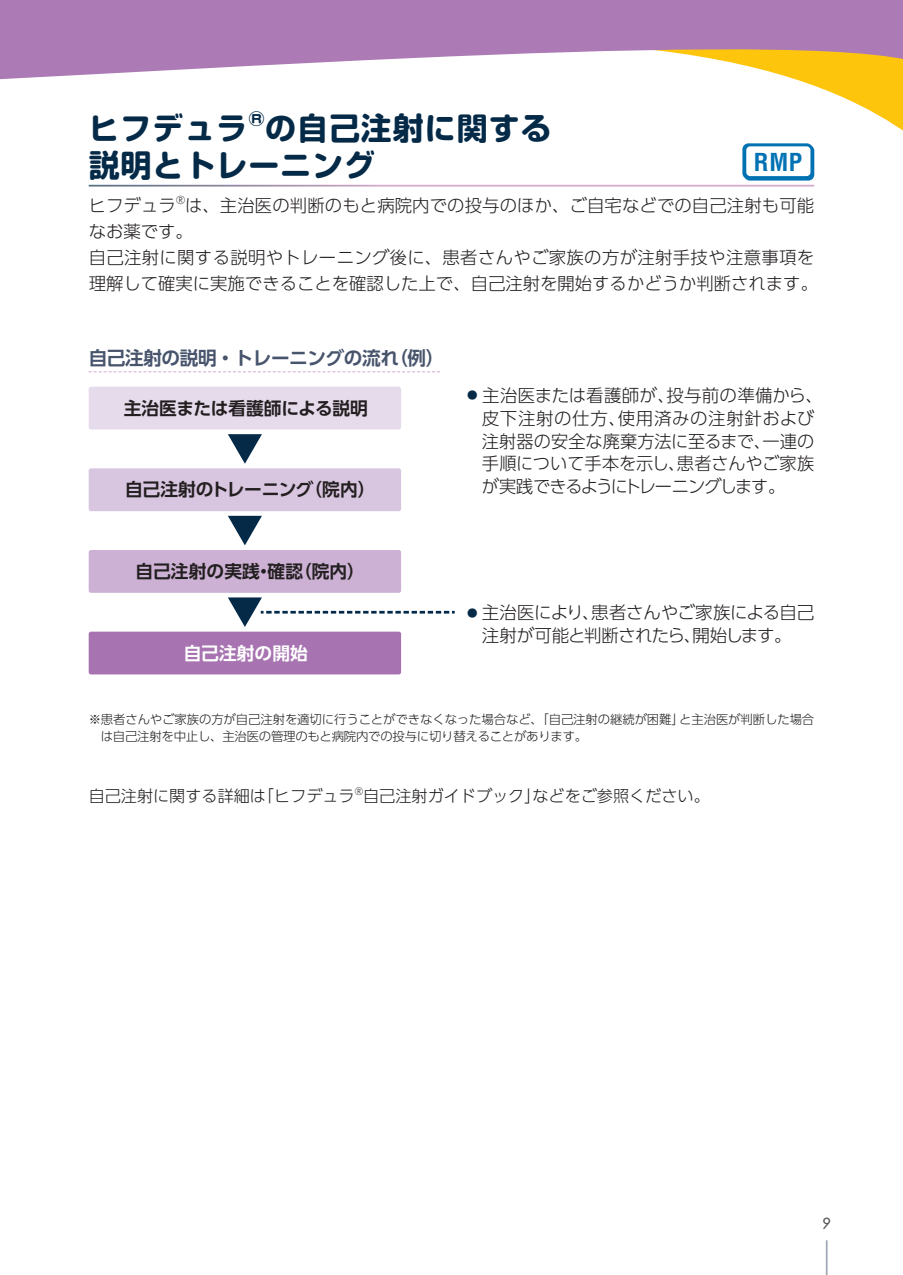
<style>
.page{position:relative;width:903px;height:1275px;background:#fff}
.page>*{position:absolute;margin:0;border:0;box-sizing:border-box;transform-origin:0 0}
.t1{font:700 30.97px/37.3px "Soft Go Std";letter-spacing:.03em;color:#042a48}
.t2{font:700 condensed 24.15px "Helvetica LT Std";color:#0072b4}
.t3{font:700 18.55px "UD Shin Go Pro De";letter-spacing:-.02em;color:#47546c}
.t4{font:700 17.68px "UD Shin Go Pro De";color:#231f20}
.t5{font:700 17.68px "UD Shin Go Pro De";color:#fff}
.t6{font:300 17.5px/22.8px "UD Shin Go Pro";letter-spacing:-.005em;color:#231f20}
.t7{font:300 17.5px/22.8px "UD Shin Go Pro";letter-spacing:-.025em;color:#231f20;text-align:center}
.t8{font:300 17.32px/26.1px "UD Shin Go Pro";letter-spacing:.005em;color:#231f20}
.t9{font:300 16.1px "UD Shin Go Pro";color:#231f20}
.t10{font:16.1px "BC Alphapipe RB";color:#57585a}
.t11{font:300 12.42px/17.3px "UD Shin Go Pro";letter-spacing:-.01em;color:#231f20}
.t12{font:300 10.5px "UD Shin Go Pro";color:#231f20}
.t13{font:300 9.62px "UD Shin Go Pro";color:#231f20}
</style>
<div class="page">
<svg style="left:814px;top:98px;width:89px;height:53px"></svg>
<svg style="left:199px;top:0;width:704px;height:98px;fill:#ac7bb5"></svg>
<svg style="left:0;top:0;width:199px;height:80px;background:#b285ba"></svg>
<svg style="left:89px;top:387px;width:366px;height:287px"></svg>
<svg style="left:89px;top:371px;width:351px;height:1px"></svg>
<svg style="left:742px;top:143px;width:72px;height:38px"></svg>
<hr style="left:826px;top:1240px;width:1px;height:35px;background:#9ea8b3">
<h1 class="t1" style="left:89px;top:107px;width:464px">ヒフデュラ<sup>®</sup>の自己注射に関する説明とトレーニング</h1>
<p class="t8" style="left:89px;top:192px;width:89px">ヒフデュラ</p>
<p class="t12" style="left:176px;top:192px;width:11px">®</p>
<h2 class="t2" style="left:754px;top:147px;width:50px">RMP</h2>
<p class="t8" style="left:89px;top:192px;width:731px;text-indent:96px">は、主治医の判断のもと病院内での投与のほか、ご自宅などでの自己注射も可能なお薬です。<br>自己注射に関する説明やトレーニング後に、患者さんやご家族の方が注射手技や注意事項を理解して確実に実施できることを確認した上で、自己注射を開始するかどうか判断されます。</p>
<p class="t3" style="left:89px;top:342px;width:357px">自己注射の説明・トレーニングの流れ（例）</p>
<p class="t4" style="left:124px;top:394px;width:245px">主治医または看護師による説明</p>
<p class="t4" style="left:125px;top:475px;width:252px">自己注射のトレーニング（院内）</p>
<p class="t4" style="left:136px;top:557px;width:231px">自己注射の実践・確認（院内）</p>
<p class="t5" style="left:184px;top:638px;width:126px">自己注射の開始</p>
<p class="t6" style="left:482px;top:383px;width:343px;text-indent:-15px"><sup>●</sup> 主治医または看護師が、投与前の準備から、皮下注射の仕方、使用済みの注射針および注射器の安全な廃棄方法に至るまで、一連の手順について手本を示し、患者さんやご家族が実践できるようにトレーニングします。</p>
<p class="t7" style="left:467px;top:601px;width:349px"><sup>●</sup> 主治医により、患者さんやご家族による自己注射が可能と判断されたら、開始します。</p>
<p class="t11" style="left:101px;top:710px;width:715px;text-indent:-12px">※患者さんやご家族の方が自己注射を適切に行うことができなくなった場合など、「自己注射の継続が困難」と主治医が判断した場合は自己注射を中止し、主治医の管理のもと病院内での投与に切り替えることがあります。</p>
<p class="t9" style="left:89px;top:783px;width:268px">自己注射に関する詳細は「ヒフデュラ</p>
<p class="t13" style="left:355px;top:783px;width:10px">®</p>
<p class="t9" style="left:363px;top:783px;width:348px">自己注射ガイドブック」などをご参照ください。</p>
<p class="t10" style="left:822px;top:1213px;width:10px">9</p>
</div>
